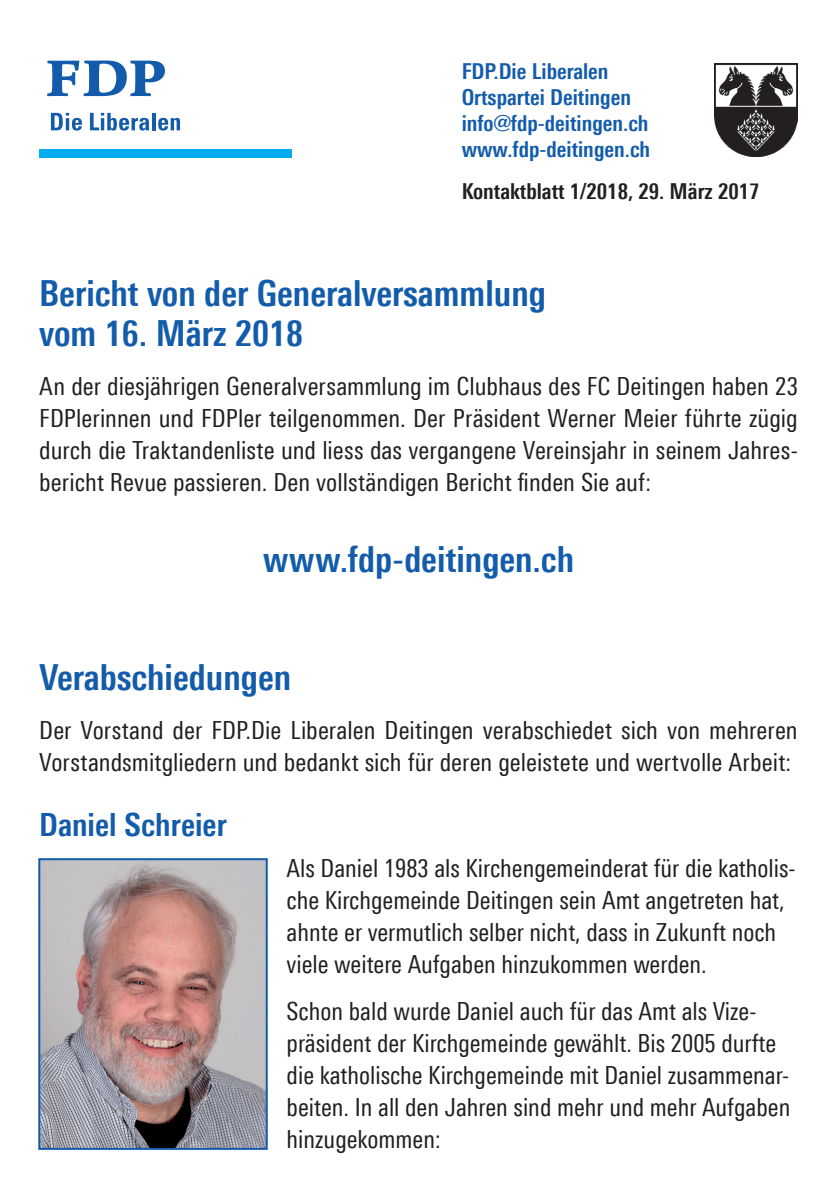
<style>
.page{position:relative;width:840px;height:1191px;background:#fff}
.page>*{position:absolute;margin:0;border:0;box-sizing:border-box;transform-origin:0 0}
.t1{font:700 36px/40px "Linotype Univers 620 Cn";color:#135cab}
.t2{font:700 32px "Linotype Univers 620 Cn";color:#135cab}
.t3{font:25px/32px "Linotype Univers 420 Cn";color:#231f20}
.t4{font:700 22px/26px "Linotype Univers 620 Cn";color:#135cab}
.t5{font:700 22px "Linotype Univers 620 Cn";color:#231f20}
</style>
<div class="page">
<div style="left:39px;top:150px;width:253px;height:8px;background:#00aeef"></div>
<svg style="left:51px;top:113px;width:31px;height:18px"></svg>
<svg style="left:90px;top:113px;width:59px;height:18px"></svg>
<hr style="left:152px;top:113px;width:3px;height:17px;background:#135cab">
<svg style="left:158px;top:118px;width:22px;height:13px"></svg>
<svg style="left:47px;top:60px;width:118px;height:36px"></svg>
<img style="left:714px;top:63px;width:83px;height:94px">
<img style="left:41px;top:861px;width:223px;height:285px">
<div style="left:38px;top:858px;width:229px;height:291px;border:2px solid #135cab"></div>
<p class="t4" style="left:461px;top:58px;width:190px">FDP.Die Liberalen<br>Ortspartei Deitingen info@fdp-deitingen.ch www.fdp-deitingen.ch</p>
<p class="t5" style="left:461px;top:178px;width:299px">Kontaktblatt 1/2018, 29. März 2017</p>
<h1 class="t1" style="left:39px;top:273px;width:508px">Bericht von der Generalversammlung vom 16. März 2018</h1>
<p class="t3" style="left:39px;top:370px;width:759px;text-align:justify">An der diesjährigen Generalversammlung im Clubhaus des FC Deitingen haben 23<br>FDPlerinnen und FDPler teilgenommen. Der Präsident Werner Meier führte zügig durch die Traktandenliste und liess das vergangene Vereinsjahr in seinem Jahres&shy;bericht Revue passieren. Den vollständigen Bericht finden Sie auf:</p>
<h1 class="t1" style="left:263px;top:538px;width:312px">www.fdp-deitingen.ch</h1>
<h1 class="t1" style="left:39px;top:657px;width:253px">Verabschiedungen</h1>
<p class="t3" style="left:39px;top:714px;width:759px">Der Vorstand der FDP.Die Liberalen Deitingen verabschiedet sich von mehreren<br>Vorstandsmitgliedern und bedankt sich für deren geleistete und wertvolle Arbeit:</p>
<p class="t2" style="left:39px;top:805px;width:189px">Daniel Schreier</p>
<p class="t3" style="left:286px;top:852px;width:510px">Als Daniel 1983 als Kirchengemeinderat für die katholis&shy;che Kirchgemeinde Deitingen sein Amt angetreten hat, ahnte er vermutlich selber nicht, dass in Zukunft noch viele weitere Aufgaben hinzukommen werden.</p>
<p class="t3" style="left:286px;top:994px;width:505px">Schon bald wurde Daniel auch für das Amt als Vize&shy;präsident der Kirchgemeinde gewählt. Bis 2005 durfte die katholische Kirchgemeinde mit Daniel zusammenar&shy;beiten. In all den Jahren sind mehr und mehr Aufgaben hinzugekommen:</p>
</div>
